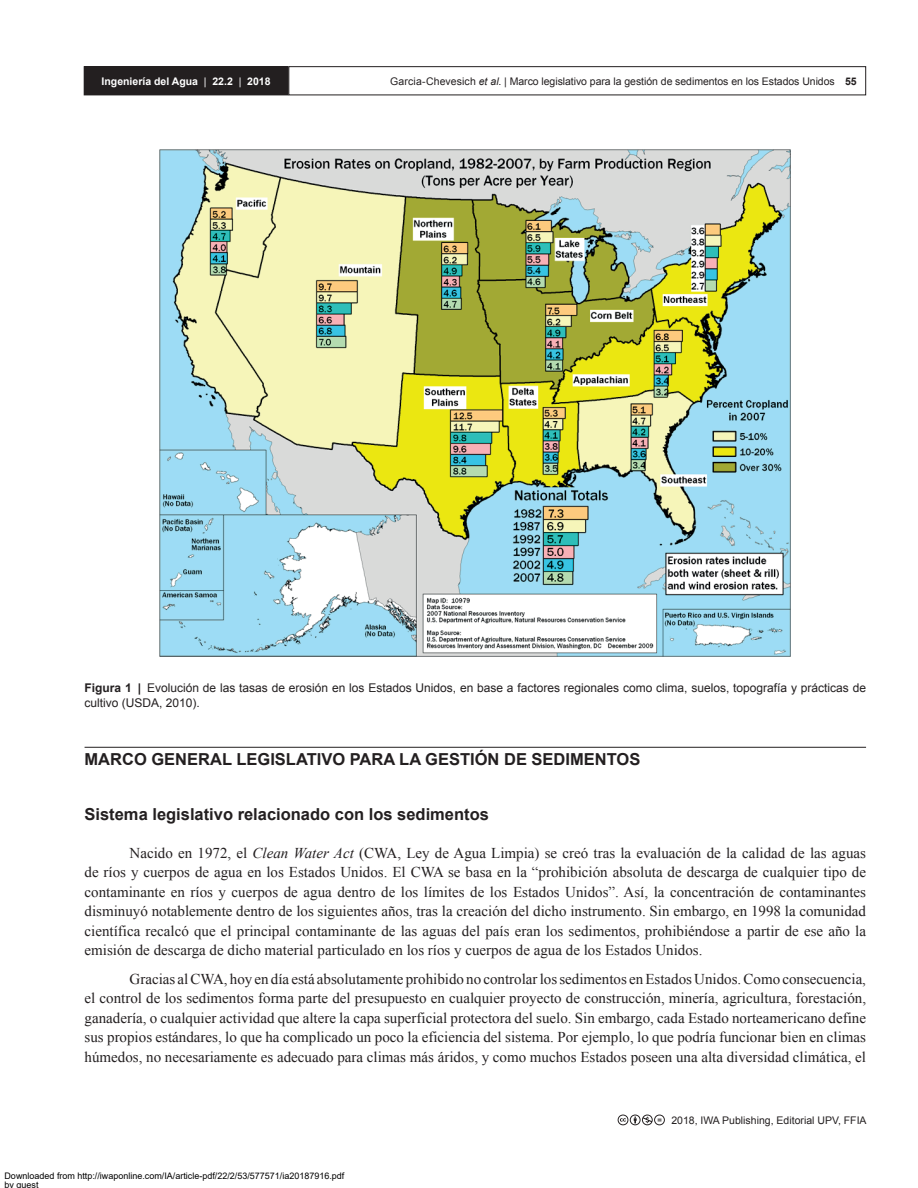
<style>
.page{position:relative;width:918px;height:1188px;background:#fff}
.page>*{position:absolute;margin:0;border:0;box-sizing:border-box;transform-origin:0 0}
.AI_TITULO_APDO{font:700 16.5px "Arial";color:#231f20}
.AI_SUBTITULO{font:700 16.5px "Arial";color:#231f20}
.AI_TEXTO_esp{font:15px/19.5px "Times New Roman";color:#231f20;text-align:justify}
.AI_PIE_DE_FIGURA{font:12px/14.4px "Arial";color:#231f20}
.t1{font:10.5px "Arial";letter-spacing:-.005em;color:#231f20}
.t2{font:700 10.5px "Arial";color:#fff}
.t3{font:9px/9px "Arial";color:#000}
.s1{font-weight:400}
.s2{font-style:italic}
.s3{font-weight:700}
</style>
<div class="page">
<div style="left:288px;top:66px;width:578px;height:29px;border:1px solid #231f20"></div>
<div style="left:84px;top:67px;width:204px;height:28px;background:#231f20"></div>
<div style="left:84px;top:66px;width:204px;height:29px;border:1px solid #231f20"></div>
<svg style="left:618px;top:1115px;width:47px;height:10px"></svg>
<hr style="left:85px;top:747px;width:781px;height:1px;background:#231f20">
<img style="left:160px;top:150px;width:631px;height:507px">
<p class="t2" style="left:102px;top:74px;width:171px">Ingeniería del Agua <span class="s1">|</span> 22.2 <span class="s1">|</span> 2018</p>
<p class="t1" style="left:390px;top:74px;width:468px">Garcia-Chevesich <span class="s2">et al</span>. | Marco legislativo para la gestión de sedimentos en los Estados Unidos <span class="s3">55</span></p>
<p class="AI_PIE_DE_FIGURA" style="left:85px;top:681px;width:783px"><span class="s3">Figura 1 |</span> Evolución de las tasas de erosión en los Estados Unidos, en base a factores regionales como clima, suelos, topografía y prácticas de cultivo (USDA, 2010).</p>
<p class="AI_TITULO_APDO" style="left:85px;top:748px;width:557px">MARCO GENERAL LEGISLATIVO PARA LA GESTIÓN DE SEDIMENTOS</p>
<p class="AI_SUBTITULO" style="left:85px;top:804px;width:406px">Sistema legislativo relacionado con los sedimentos</p>
<p class="AI_TEXTO_esp" style="left:85px;top:843px;width:783px;text-indent:45px">Nacido en 1972, el <span class="s2">Clean Water Act</span> (CWA, Ley de Agua Limpia) se creó tras la evaluación de la calidad de las aguas de ríos y cuerpos de agua en los Estados Unidos. El CWA se basa en la “prohibición absoluta de descarga de cualquier tipo de contaminante en ríos y cuerpos de agua dentro de los límites de los Estados Unidos”. Así, la concentración de contaminantes disminuyó notablemente dentro de los siguientes años, tras la creación del dicho instrumento. Sin embargo, en 1998 la comunidad científica recalcó que el principal contaminante de las aguas del país eran los sedimentos, prohibiéndose a partir de ese año la emisión de descarga de dicho material particulado en los ríos y cuerpos de agua de los Estados Unidos.</p>
<p class="AI_TEXTO_esp" style="left:85px;top:969px;width:783px;text-indent:45px">Gracias al CWA, hoy en día está absolutamente prohibido no controlar los sedimentos en Estados Unidos. Como consecuencia, el control de los sedimentos forma parte del presupuesto en cualquier proyecto de construcción, minería, agricultura, forestación, ganadería, o cualquier actividad que altere la capa superficial protectora del suelo. Sin embargo, cada Estado norteamericano define sus propios estándares, lo que ha complicado un poco la eficiencia del sistema. Por ejemplo, lo que podría funcionar bien en climas húmedos, no necesariamente es adecuado para climas más áridos, y como muchos Estados poseen una alta diversidad climática, el</p>
<p class="t3" style="left:4px;top:1172px;width:341px">Downloaded from http://iwaponline.com/IA/article-pdf/22/2/53/577571/ia20187916.pdf by guest</p>
<p class="t1" style="left:671px;top:1113px;width:197px">2018, IWA Publishing, Editorial UPV, FFIA</p>
</div>
